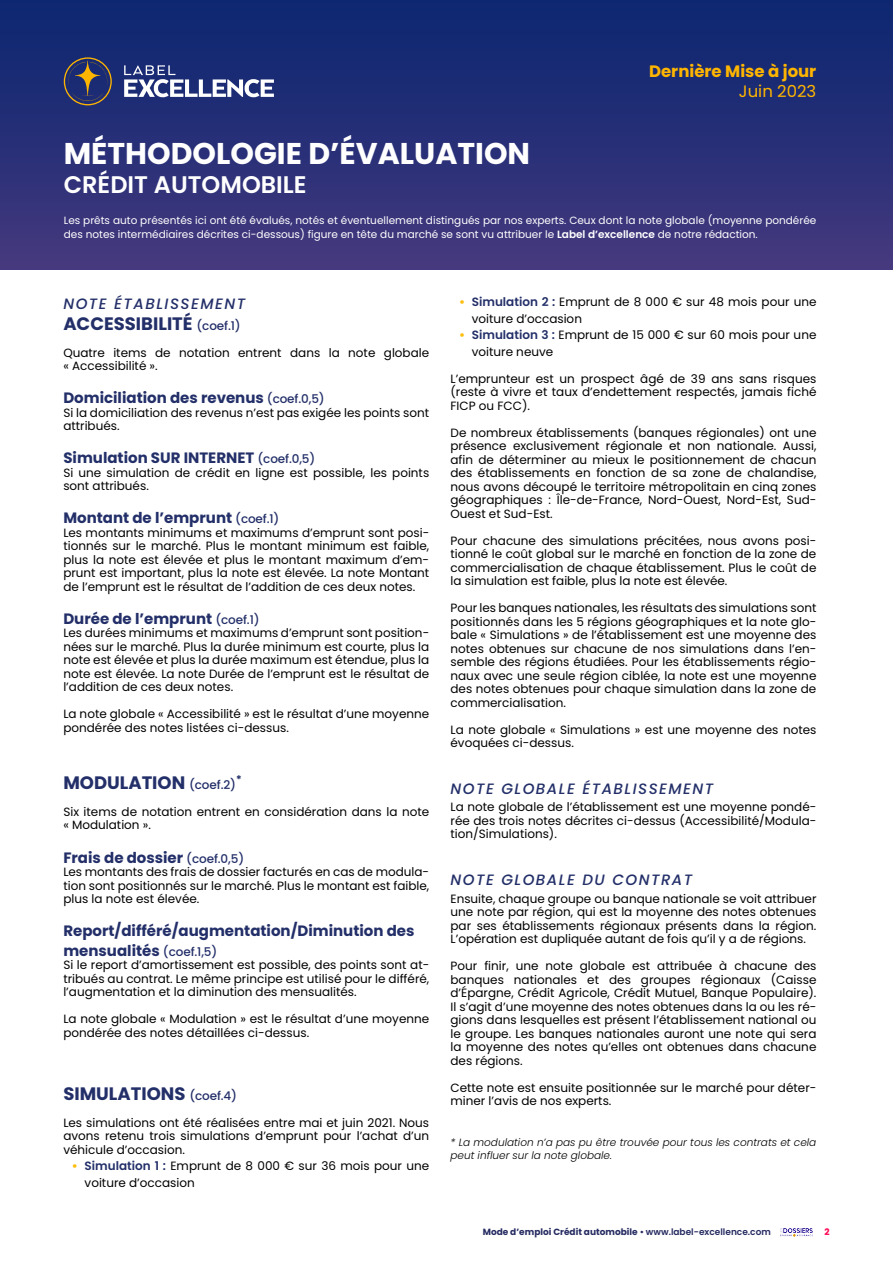
<style>
.page{position:relative;width:893px;height:1263px;background:#fff}
.page>*{position:absolute;margin:0;border:0;box-sizing:border-box;transform-origin:0 0}
.t1{font:700 30px "Poppins";color:#fff}
.t2{font:600 24px "Poppins";color:#fff}
.t3{font:700 18px "Poppins";color:#232f69}
.t4{font:700 16.5px "Poppins";color:#ffb500}
.t5{font:16.5px "Poppins";color:#ffb500}
.t6{font:700 15px/19.5px "Poppins";color:#232f69}
.t7{font:italic 500 15px "Poppins";letter-spacing:.1em;color:#232f69}
.t8{font:12px/13.5px "Poppins";color:#000;text-align:justify}
.t9{font:10.5px/13.5px "Poppins";color:#fff}
.t10{font:italic 300 10.5px/13.5px "Poppins";color:#000}
.t11{font:700 10.5px "Poppins";color:#232f69}
.t12{font:700 9px "Poppins";color:#262b61}
.t13{font:700 9px "Poppins";color:#ff0050}
.s1{font-weight:600}
.s2{font-weight:500;font-size:12px}
.s3{font-weight:700;color:#febe10}
.s4{font-weight:600;color:#232f69}
</style>
<div class="page">
<img style="left:780px;top:1228px;width:33px;height:9px">
<div style="left:0;top:0;width:893px;height:269px;background:linear-gradient(to bottom,#0a2670,#44387e)"></div>
<svg style="left:64px;top:57px;width:48px;height:48px;background:#404260"></svg>
<svg style="left:124px;top:65px;width:150px;height:32px"></svg>
<h3 class="t4" style="left:649px;top:62px;width:169px">Dernière Mise à jour</h3>
<h3 class="t5" style="left:739px;top:81px;width:79px">Juin 2023</h3>
<h1 class="t1" style="left:64px;top:136px;width:468px">MÉTHODOLOGIE D’ÉVALUATION</h1>
<h2 class="t2" style="left:64px;top:171px;width:244px">CRÉDIT AUTOMOBILE</h2>
<p class="t9" style="left:64px;top:214px;width:754px">Les prêts auto présentés ici ont été évalués, notés et éventuellement distingués par nos experts. Ceux dont la note globale (moyenne pondérée des notes intermédiaires décrites ci-dessous) figure en tête du marché se sont vu attribuer le <span class="s1">Label d’excellence</span> de notre rédaction.</p>
<p class="t7" style="left:63px;top:295px;width:183px">NOTE ÉTABLISSEMENT</p>
<h3 class="t3" style="left:63px;top:313px;width:179px">ACCESSIBILITÉ <span class="s2">(coef.1)</span></h3>
<p class="t8" style="left:63px;top:346px;width:367px">Quatre items de notation entrent dans la note globale « Accessibilité ».</p>
<p class="t6" style="left:63px;top:388px;width:263px">Domiciliation des revenus <span class="s2">(coef.0,5)</span></p>
<p class="t8" style="left:63px;top:406px;width:367px">Si la domiciliation des revenus n’est pas exigée les points sont attribués.</p>
<p class="t6" style="left:63px;top:448px;width:254px">Simulation SUR INTERNET <span class="s2">(coef.0,5)</span></p>
<p class="t8" style="left:63px;top:466px;width:367px">Si une simulation de crédit en ligne est possible, les points sont attribués.</p>
<p class="t6" style="left:63px;top:508px;width:218px">Montant de l’emprunt <span class="s2">(coef.1)</span></p>
<p class="t8" style="left:63px;top:526px;width:367px">Les montants minimums et maximums d’emprunt sont posi&shy;tionnés sur le marché. Plus le montant minimum est faible, plus la note est élevée et plus le montant maximum d’em&shy;prunt est important, plus la note est élevée. La note Montant de l’emprunt est le résultat de l’addition de ces deux notes.</p>
<p class="t6" style="left:63px;top:609px;width:198px">Durée de l’emprunt <span class="s2">(coef.1)</span></p>
<p class="t8" style="left:63px;top:626px;width:367px">Les durées minimums et maximums d’emprunt sont position&shy;nées sur le marché. Plus la durée minimum est courte, plus la note est élevée et plus la durée maximum est étendue, plus la note est élevée. La note Durée de l’emprunt est le résultat de l’addition de ces deux notes.</p>
<p class="t8" style="left:63px;top:707px;width:367px">La note globale « Accessibilité » est le résultat d’une moyenne pondérée des notes listées ci-dessus.</p>
<h3 class="t3" style="left:63px;top:772px;width:174px">MODULATION <span class="s2">(coef.2)</span></h3>
<p class="t11" style="left:236px;top:773px;width:7px">*</p>
<p class="t8" style="left:63px;top:805px;width:367px">Six items de notation entrent en considération dans la note « Modulation ».</p>
<p class="t6" style="left:63px;top:847px;width:182px">Frais de dossier <span class="s2">(coef.0,5)</span></p>
<p class="t8" style="left:63px;top:865px;width:367px">Les montants des frais de dossier facturés en cas de modula&shy;tion sont positionnés sur le marché. Plus le montant est faible, plus la note est élevée.</p>
<p class="t6" style="left:63px;top:921px;width:353px">Report/différé/augmentation/Diminution des mensualités <span class="s2">(coef.1,5)</span></p>
<p class="t8" style="left:63px;top:958px;width:367px">Si le report d’amortissement est possible, des points sont at&shy;tribués au contrat. Le même principe est utilisé pour le différé, l’augmentation et la diminution des mensualités.</p>
<p class="t8" style="left:63px;top:1012px;width:367px">La note globale « Modulation » est le résultat d’une moyenne pondérée des notes détaillées ci-dessus.</p>
<h3 class="t3" style="left:63px;top:1083px;width:175px">SIMULATIONS <span class="s2">(coef.4)</span></h3>
<p class="t8" style="left:63px;top:1115px;width:367px">Les simulations ont été réalisées entre mai et juin 2021. Nous avons retenu trois simulations d’emprunt pour l’achat d’un véhicule d’occasion.</p>
<p class="t8" style="left:85px;top:1157px;width:346px;line-height:16.5px;text-indent:-13px"><span class="s3">•</span> <span class="s4">Simulation 1 :</span> Emprunt de 8 000 € sur 36 mois pour une voiture d’occasion</p>
<p class="t8" style="left:472px;top:294px;width:346px;line-height:16.5px;text-indent:-13px"><span class="s3">•</span> <span class="s4">Simulation 2 :</span> Emprunt de 8 000 € sur 48 mois pour une voiture d’occasion</p>
<p class="t8" style="left:472px;top:327px;width:346px;line-height:16.5px;text-indent:-13px"><span class="s3">•</span> <span class="s4">Simulation 3 :</span> Emprunt de 15 000 € sur 60 mois pour une voiture neuve</p>
<p class="t8" style="left:450px;top:372px;width:367px">L’emprunteur est un prospect âgé de 39 ans sans risques (reste à vivre et taux d’endettement respectés, jamais fiché FICP ou FCC).</p>
<p class="t8" style="left:450px;top:426px;width:367px">De nombreux établissements (banques régionales) ont une présence exclusivement régionale et non nationale. Aussi, afin de déterminer au mieux le positionnement de chacun des établissements en fonction de sa zone de chalandise, nous avons découpé le territoire métropolitain en cinq zones géographiques : Île-de-France, Nord-Ouest, Nord-Est, Sud-Ouest et Sud-Est.</p>
<p class="t8" style="left:450px;top:534px;width:367px">Pour chacune des simulations précitées, nous avons posi&shy;tionné le coût global sur le marché en fonction de la zone de commercialisation de chaque établissement. Plus le coût de la simulation est faible, plus la note est élevée.</p>
<p class="t8" style="left:450px;top:601px;width:367px">Pour les banques nationales, les résultats des simulations sont positionnés dans les 5 régions géographiques et la note glo&shy;bale « Simulations » de l’établissement est une moyenne des notes obtenues sur chacune de nos simulations dans l’en&shy;semble des régions étudiées. Pour les établissements régio&shy;naux avec une seule région ciblée, la note est une moyenne des notes obtenues pour chaque simulation dans la zone de commercialisation.</p>
<p class="t8" style="left:450px;top:723px;width:367px">La note globale « Simulations » est une moyenne des notes évoquées ci-dessus.</p>
<p class="t7" style="left:450px;top:780px;width:264px">NOTE GLOBALE ÉTABLISSEMENT</p>
<p class="t8" style="left:450px;top:800px;width:367px">La note globale de l’établissement est une moyenne pondé&shy;rée des trois notes décrites ci-dessus (Accessibilité/Modula&shy;tion/Simulations).</p>
<p class="t7" style="left:450px;top:871px;width:243px">NOTE GLOBALE DU CONTRAT</p>
<p class="t8" style="left:450px;top:892px;width:367px">Ensuite, chaque groupe ou banque nationale se voit attribuer une note par région, qui est la moyenne des notes obtenues par ses établissements régionaux présents dans la région.<br>L’opération est dupliquée autant de fois qu’il y a de régions.</p>
<p class="t8" style="left:450px;top:959px;width:367px">Pour finir, une note globale est attribuée à chacune des banques nationales et des groupes régionaux (Caisse d’Épargne, Crédit Agricole, Crédit Mutuel, Banque Populaire).<br>Il s’agit d’une moyenne des notes obtenues dans la ou les ré&shy;gions dans lesquelles est présent l’établissement national ou le groupe. Les banques nationales auront une note qui sera la moyenne des notes qu’elles ont obtenues dans chacune des régions.</p>
<p class="t8" style="left:450px;top:1081px;width:367px">Cette note est ensuite positionnée sur le marché pour déter&shy;miner l’avis de nos experts.</p>
<p class="t10" style="left:450px;top:1135px;width:367px">* La modulation n’a pas pu être trouvée pour tous les contrats et cela peut influer sur la note globale.</p>
<p class="t12" style="left:483px;top:1226px;width:290px">Mode d’emploi Crédit automobile <span class="s1">• www.label-excellence.com</span></p>
<p class="t13" style="left:824px;top:1226px;width:7px">2</p>
</div>
